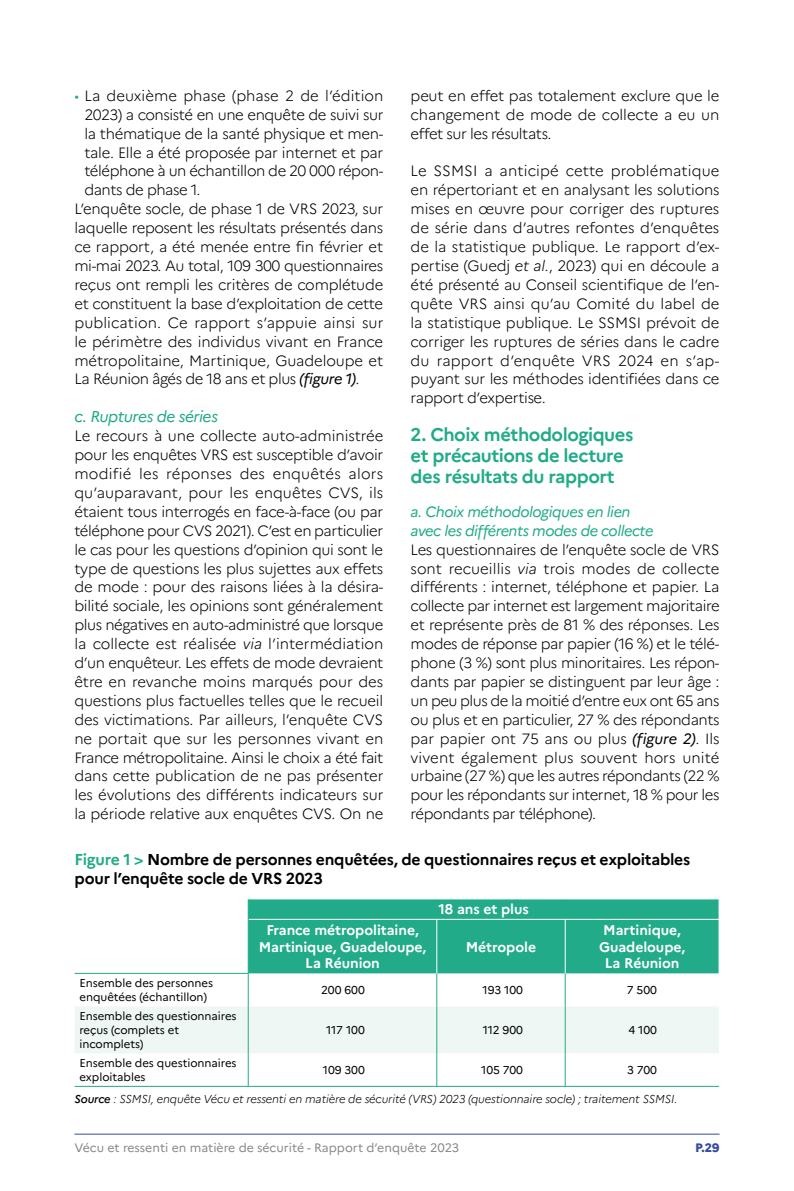
<style>
.page{position:relative;width:794px;height:1191px;background:#fff}
.page>*{position:absolute;margin:0;border:0;box-sizing:border-box;transform-origin:0 0}
.B_-_INTER_1{font:700 18.38px/21px "Marianne";letter-spacing:-.03em;color:#21ab88}
.A_-_ENC-TITRE{font:700 15.75px/19.2px "Marianne";letter-spacing:-.015em;color:#000}
.B_-_INTER_2{font:italic 15.75px "Marianne";letter-spacing:-.03em;color:#21ab88}
.TEXTE_COURANT{font:300 14.88px/18.9px "Marianne";letter-spacing:-.025em;color:#000;text-align:justify}
.Intertitre_n2{font:italic 14.88px/18.9px "Marianne";letter-spacing:-.03em;color:#21ab88}
.TAB_-_Tetiere{font:700 14px/16.8px "Marianne";letter-spacing:-.005em;color:#fff;text-align:center}
.t1{font:12.25px "Marianne";color:#878988}
.t2{font:800 12.25px "Marianne";color:#344e9d}
.TAB_Entrée_FER_G_REG{font:11.38px/13.7px "Marianne";letter-spacing:-.005em;color:#000}
.GENERAL_-_TAB-GRAPH_-_SOURCES{font:italic 300 11.38px "Marianne";letter-spacing:-.01em;color:#000}
.TAB_-_Cellule_REG{font:11.38px "Marianne";letter-spacing:-.005em;color:#000}
.s1{color:#21ab88}
.s2{font-weight:400;font-style:italic}
.s3{font-style:italic}
.s4{font-weight:500}
</style>
<div class="page">
<div style="left:75px;top:1006px;width:644px;height:47px;background:#eef7f3"></div>
<hr style="left:75px;top:973px;width:173px;height:1px;background:#21ab88">
<div style="left:248px;top:899px;width:471px;height:74px;background:#21ab88"></div>
<hr style="left:248px;top:919px;width:1px;height:54px;background:#21ab88">
<hr style="left:248px;top:973px;width:1px;height:33px;background:#21ab88">
<hr style="left:436px;top:973px;width:1px;height:33px;background:#21ab88">
<hr style="left:565px;top:973px;width:1px;height:33px;background:#21ab88">
<hr style="left:248px;top:1006px;width:1px;height:47px;background:#21ab88">
<hr style="left:436px;top:1006px;width:1px;height:47px;background:#21ab88">
<hr style="left:565px;top:1006px;width:1px;height:47px;background:#21ab88">
<hr style="left:248px;top:1053px;width:1px;height:33px;background:#21ab88">
<hr style="left:436px;top:1053px;width:1px;height:33px;background:#21ab88">
<hr style="left:565px;top:1053px;width:1px;height:33px;background:#21ab88">
<hr style="left:436px;top:919px;width:1px;height:54px;background:#fff">
<hr style="left:565px;top:919px;width:1px;height:54px;background:#fff">
<hr style="left:75px;top:1086px;width:173px;height:1px;background:#21ab88">
<hr style="left:248px;top:1086px;width:189px;height:1px;background:#21ab88">
<hr style="left:437px;top:1086px;width:128px;height:1px;background:#21ab88">
<hr style="left:565px;top:1086px;width:154px;height:1px;background:#21ab88">
<hr style="left:74px;top:1133px;width:645px;height:1px;background:#344e9d">
<p class="TEXTE_COURANT" style="left:84px;top:86px;width:301px;text-indent:-10px"><span class="s1">•</span> La deuxième phase (phase 2 de l’édition 2023) a consisté en une enquête de suivi sur la thématique de la santé physique et men&shy;tale. Elle a été proposée par internet et par téléphone à un échantillon de 20 000 répon&shy;dants de phase 1.</p>
<p class="TEXTE_COURANT" style="left:74px;top:199px;width:311px">L’enquête socle, de phase 1 de VRS 2023, sur laquelle reposent les résultats présentés dans ce rapport, a été menée entre fin février et mi-mai 2023. Au total, 109 300 questionnaires reçus ont rempli les critères de complétude et constituent la base d’exploitation de cette publication. Ce rapport s’appuie ainsi sur le périmètre des individus vivant en France métropolitaine, Martinique, Guadeloupe et La Réunion âgés de 18 ans et plus <span class="s2">(figure 1)</span>.</p>
<p class="B_-_INTER_2" style="left:74px;top:407px;width:145px">c. Ruptures de séries</p>
<p class="TEXTE_COURANT" style="left:74px;top:426px;width:310px">Le recours à une collecte auto-administrée pour les enquêtes VRS est susceptible d’avoir modifié les réponses des enquêtés alors qu’auparavant, pour les enquêtes CVS, ils étaient tous interrogés en face-à-face (ou par téléphone pour CVS 2021). C’est en particulier le cas pour les questions d’opinion qui sont le type de questions les plus sujettes aux effets de mode : pour des raisons liées à la désira&shy;bilité sociale, les opinions sont généralement plus négatives en auto-administré que lorsque la collecte est réalisée <span class="s3">via</span> l’intermédiation d’un enquêteur. Les effets de mode devraient être en revanche moins marqués pour des questions plus factuelles telles que le recueil des victimations. Par ailleurs, l’enquête CVS ne portait que sur les personnes vivant en France métropolitaine. Ainsi le choix a été fait dans cette publication de ne pas présenter les évolutions des différents indicateurs sur la période relative aux enquêtes CVS. On ne</p>
<p class="TEXTE_COURANT" style="left:410px;top:86px;width:310px">peut en effet pas totalement exclure que le changement de mode de collecte a eu un effet sur les résultats.</p>
<p class="TEXTE_COURANT" style="left:410px;top:162px;width:310px">Le SSMSI a anticipé cette problématique en répertoriant et en analysant les solutions mises en œuvre pour corriger des ruptures de série dans d’autres refontes d’enquêtes de la statistique publique. Le rapport d’ex&shy;pertise (Guedj <span class="s3">et al.</span>, 2023) qui en découle a été présenté au Conseil scientifique de l’en&shy;quête VRS ainsi qu’au Comité du label de la statistique publique. Le SSMSI prévoit de corriger les ruptures de séries dans le cadre du rapport d’enquête VRS 2024 en s’ap&shy;puyant sur les méthodes identifiées dans ce rapport d’expertise.</p>
<p class="B_-_INTER_1" style="left:410px;top:424px;width:224px">2. Choix méthodologiques et précautions de lecture des résultats du rapport</p>
<p class="Intertitre_n2" style="left:410px;top:502px;width:244px">a. Choix méthodologiques en lien avec les différents modes de collecte</p>
<p class="TEXTE_COURANT" style="left:410px;top:540px;width:310px">Les questionnaires de l’enquête socle de VRS sont recueillis <span class="s3">via</span> trois modes de collecte différents : internet, téléphone et papier. La collecte par internet est largement majoritaire et représente près de 81 % des réponses. Les modes de réponse par papier (16 %) et le télé&shy;phone (3 %) sont plus minoritaires. Les répon&shy;dants par papier se distinguent par leur âge : un peu plus de la moitié d’entre eux ont 65 ans ou plus et en particulier, 27 % des répondants par papier ont 75 ans ou plus <span class="s2">(figure 2)</span>. Ils vivent également plus souvent hors unité urbaine (27 %) que les autres répondants (22 % pour les répondants sur internet, 18 % pour les répondants par téléphone).</p>
<p class="A_-_ENC-TITRE" style="left:75px;top:849px;width:617px"><span class="s1">Figure 1 &gt;</span> Nombre de personnes enquêtées, de questionnaires reçus et exploitables pour l’enquête socle de VRS 2023</p>
<p class="TAB_-_Tetiere" style="left:438px;top:901px;width:92px">18 ans et plus</p>
<p class="TAB_-_Tetiere" style="left:259px;top:921px;width:169px">France métropolitaine,<br>Martinique, Guadeloupe,<br>La Réunion</p>
<p class="TAB_-_Tetiere" style="left:599px;top:921px;width:88px">Martinique,<br>Guadeloupe,<br>La Réunion</p>
<p class="TAB_-_Tetiere" style="left:466px;top:938px;width:72px">Métropole</p>
<p class="TAB_Entrée_FER_G_REG" style="left:79px;top:976px;width:135px">Ensemble des personnes enquêtées (échantillon)</p>
<p class="TAB_-_Cellule_REG" style="left:321px;top:983px;width:45px">200 600</p>
<p class="TAB_-_Cellule_REG" style="left:482px;top:983px;width:42px">193 100</p>
<p class="TAB_-_Cellule_REG" style="left:627px;top:983px;width:32px">7 500</p>
<p class="TAB_Entrée_FER_G_REG" style="left:79px;top:1009px;width:159px">Ensemble des questionnaires reçus (complets et incomplets)</p>
<p class="TAB_-_Cellule_REG" style="left:326px;top:1023px;width:40px">117 100</p>
<p class="TAB_-_Cellule_REG" style="left:483px;top:1023px;width:42px">112 900</p>
<p class="TAB_-_Cellule_REG" style="left:628px;top:1023px;width:30px">4 100</p>
<p class="TAB_Entrée_FER_G_REG" style="left:79px;top:1056px;width:159px">Ensemble des questionnaires exploitables</p>
<p class="TAB_-_Cellule_REG" style="left:323px;top:1063px;width:44px">109 300</p>
<p class="TAB_-_Cellule_REG" style="left:481px;top:1063px;width:43px">105 700</p>
<p class="TAB_-_Cellule_REG" style="left:627px;top:1063px;width:31px">3 700</p>
<p class="GENERAL_-_TAB-GRAPH_-_SOURCES" style="left:75px;top:1092px;width:604px"><span class="s4">Source</span> : SSMSI, enquête Vécu et ressenti en matière de sécurité (VRS) 2023 (questionnaire socle) ; traitement SSMSI.</p>
<p class="t1" style="left:74px;top:1139px;width:386px">Vécu et ressenti en matière de sécurité - Rapport d’enquête 2023</p>
<p class="t2" style="left:695px;top:1139px;width:26px">P.29</p>
</div>
